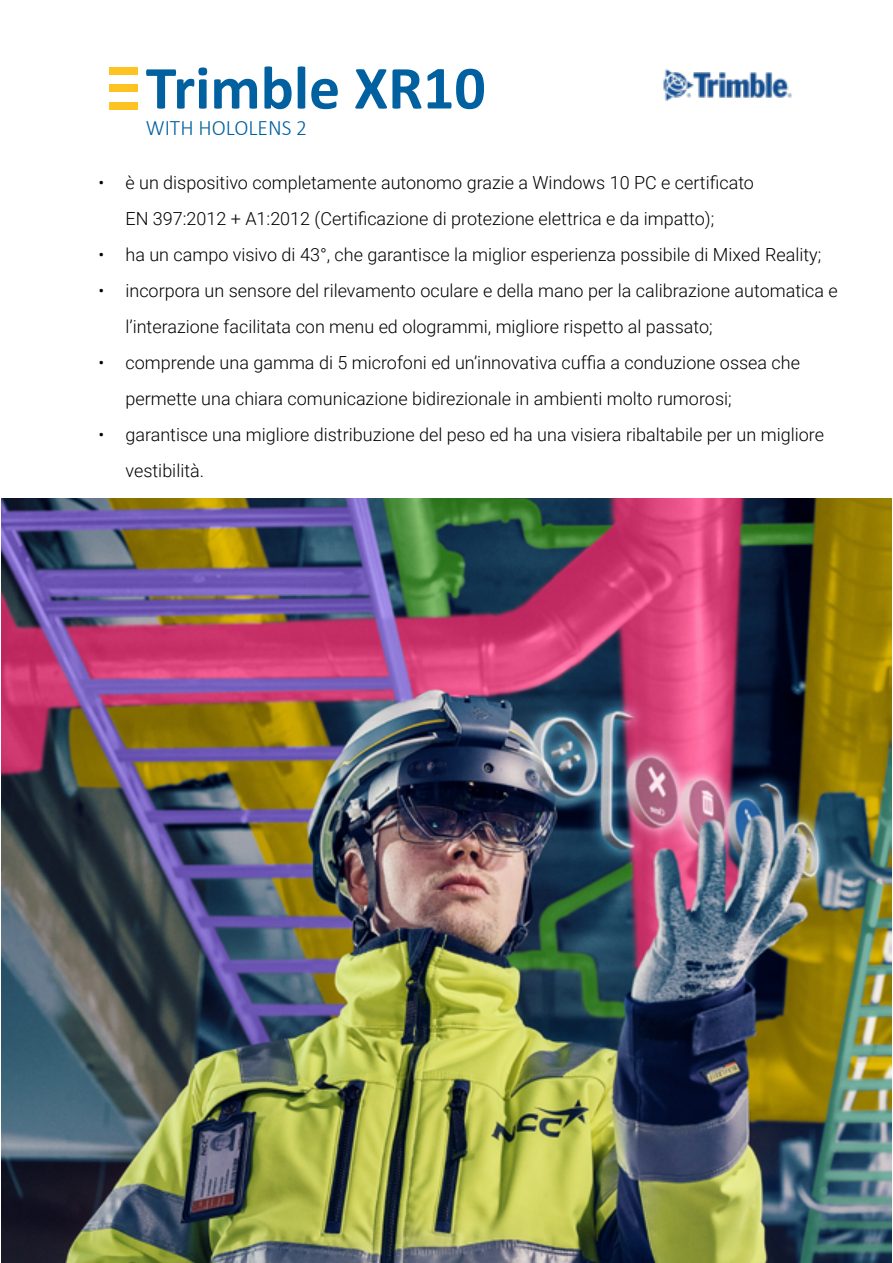
<style>
.page{position:relative;width:893px;height:1263px;background:#fff}
.page>*{position:absolute;margin:0;border:0;box-sizing:border-box;transform-origin:0 0}
.t1{font:700 61.8px "Calibri";color:#0060a0}
.t2{font:300 22.2px "Calibri";color:#0060a0}
.t3{font:300 18px/36px "Roboto";color:#000}
</style>
<div class="page">
<img style="left:1px;top:499px;width:891px;height:764px">
<img style="left:663px;top:69px;width:129px;height:32px">
<div style="left:110px;top:67px;width:28px;height:8px;background:#fdc323"></div>
<div style="left:110px;top:85px;width:28px;height:7px;background:#fdc323"></div>
<div style="left:110px;top:102px;width:28px;height:7px;background:#fdc323"></div>
<h1 class="t1" style="left:146px;top:44px;width:341px">Trimble XR10</h1>
<p class="t2" style="left:146px;top:114px;width:163px">WITH HOLOLENS 2</p>
<p class="t3" style="left:125px;top:164px;width:630px;text-indent:-27px">• è un dispositivo completamente autonomo grazie a Windows 10 PC e certificato<br>EN 397:2012 + A1:2012 (Certificazione di protezione elettrica e da impatto);</p>
<p class="t3" style="left:98px;top:236px;width:724px">• ha un campo visivo di 43°, che garantisce la miglior esperienza possibile di Mixed Reality;</p>
<p class="t3" style="left:125px;top:272px;width:714px;text-indent:-27px">• incorpora un sensore del rilevamento oculare e della mano per la calibrazione automatica e l’interazione facilitata con menu ed ologrammi, migliore rispetto al passato;</p>
<p class="t3" style="left:125px;top:344px;width:676px;text-indent:-27px">• comprende una gamma di 5 microfoni ed un’innovativa cuffia a conduzione ossea che permette una chiara comunicazione bidirezionale in ambienti molto rumorosi;</p>
<p class="t3" style="left:125px;top:416px;width:700px;text-indent:-27px">• garantisce una migliore distribuzione del peso ed ha una visiera ribaltabile per un migliore vestibilità.</p>
</div>
